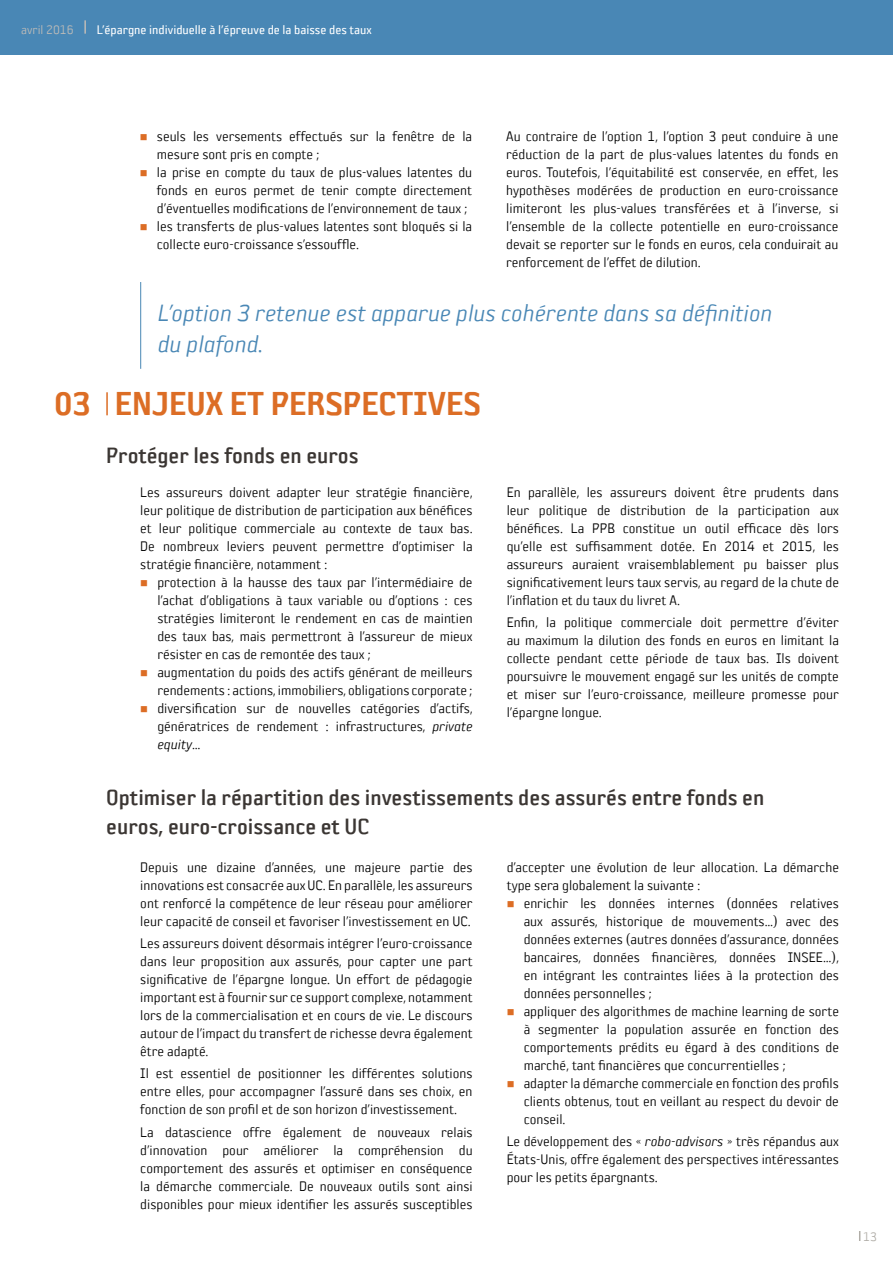
<style>
.page{position:relative;width:893px;height:1263px;background:#fff}
.page>*{position:absolute;margin:0;border:0;box-sizing:border-box;transform-origin:0 0}
.titre_chapitre{font:36px "Sophisto D Gauge";color:#dc6d25}
.chiffre_chapitre{font:36px "Sophisto D Gauge";color:#dc6d25}
.Mise_en_exergue{font:italic 25.5px/30.6px "Sophisto A Gauge";color:#4987b5}
.titre_introduction{font:24px/28.8px "Sophisto C Gauge";color:#3b3633}
.Txt{font:15px/18px "Sophisto A Gauge";color:#000;text-align:justify}
.t1{font:13.5px "Sophisto B Gauge";color:#fff}
.t2{font:13.5px "Sophisto A Gauge";color:#bfbcb8}
.t3{font:13.5px "Sophisto A Gauge";color:#b0ada7}
.s1{font-style:italic}
</style>
<div class="page">
<div style="left:0;top:0;width:893px;height:54px;background:#4987b5"></div>
<svg style="left:84px;top:20px;width:2px;height:14px"></svg>
<hr style="left:106px;top:392px;width:2px;height:23px;background:#dc6d25">
<hr style="left:140px;top:282px;width:1px;height:87px;background:#4987b5">
<p class="t2" style="left:21px;top:22px;width:54px">avril 2016</p>
<p class="t1" style="left:97px;top:22px;width:277px">L’épargne individuelle à l’épreuve de la baisse des taux</p>
<p class="chiffre_chapitre" style="left:54px;top:383px;width:39px">03</p>
<p class="Txt" style="left:157px;top:127px;width:317px">seuls les versements effectués sur la fenêtre de la mesure sont pris en compte ;</p>
<p class="Txt" style="left:157px;top:163px;width:317px">la prise en compte du taux de plus-values latentes du fonds en euros permet de tenir compte directement d’éventuelles modifications de l’environnement de taux ;</p>
<p class="Txt" style="left:157px;top:217px;width:317px">les transferts de plus-values latentes sont bloqués si la collecte euro-croissance s’essouffle.</p>
<p class="Txt" style="left:506px;top:127px;width:334px">Au contraire de l’option 1, l’option 3 peut conduire à une réduction de la part de plus-values latentes du fonds en euros. Toutefois, l’équitabilité est conservée, en effet, les hypothèses modérées de production en euro-croissance limiteront les plus-values transférées et à l’inverse, si l’ensemble de la collecte potentielle en euro-croissance devait se reporter sur le fonds en euros, cela conduirait au renforcement de l’effet de dilution.</p>
<p class="Mise_en_exergue" style="left:158px;top:297px;width:616px">L’option 3 retenue est apparue plus cohérente dans sa définition du plafond.</p>
<p class="titre_chapitre" style="left:115px;top:383px;width:368px">ENJEUX ET PERSPECTIVES</p>
<p class="titre_introduction" style="left:106px;top:440px;width:254px">Protéger les fonds en euros</p>
<p class="Txt" style="left:140px;top:483px;width:334px">Les assureurs doivent adapter leur stratégie financière, leur politique de distribution de participation aux bénéfices et leur politique commerciale au contexte de taux bas.<br>De nombreux leviers peuvent permettre d’optimiser la stratégie financière, notamment :</p>
<p class="Txt" style="left:157px;top:573px;width:317px">protection à la hausse des taux par l’intermédiaire de l’achat d’obligations à taux variable ou d’options : ces stratégies limiteront le rendement en cas de maintien des taux bas, mais permettront à l’assureur de mieux résister en cas de remontée des taux ;</p>
<p class="Txt" style="left:157px;top:663px;width:317px">augmentation du poids des actifs générant de meilleurs rendements : actions, immobiliers, obligations corporate ;</p>
<p class="Txt" style="left:157px;top:699px;width:317px">diversification sur de nouvelles catégories d’actifs, génératrices de rendement : infrastructures, <span class="s1">private equity</span>…</p>
<p class="Txt" style="left:507px;top:483px;width:334px">En parallèle, les assureurs doivent être prudents dans leur politique de distribution de la participation aux bénéfices. La PPB constitue un outil efficace dès lors qu’elle est suffisamment dotée. En 2014 et 2015, les assureurs auraient vraisemblablement pu baisser plus significativement leurs taux servis, au regard de la chute de l’inflation et du taux du livret A.</p>
<p class="Txt" style="left:507px;top:613px;width:334px">Enfin, la politique commerciale doit permettre d’éviter au maximum la dilution des fonds en euros en limitant la collecte pendant cette période de taux bas. Ils doivent poursuivre le mouvement engagé sur les unités de compte et miser sur l’euro-croissance, meilleure promesse pour l’épargne longue.</p>
<p class="titre_introduction" style="left:106px;top:782px;width:659px">Optimiser la répartition des investissements des assurés entre fonds en euros, euro-croissance et UC</p>
<p class="Txt" style="left:140px;top:858px;width:334px">Depuis une dizaine d’années, une majeure partie des innovations est consacrée aux UC. En parallèle, les assureurs ont renforcé la compétence de leur réseau pour améliorer leur capacité de conseil et favoriser l’investissement en UC.</p>
<p class="Txt" style="left:140px;top:934px;width:334px">Les assureurs doivent désormais intégrer l’euro-croissance dans leur proposition aux assurés, pour capter une part significative de l’épargne longue. Un effort de pédagogie important est à fournir sur ce support complexe, notamment lors de la commercialisation et en cours de vie. Le discours autour de l’impact du transfert de richesse devra également être adapté.</p>
<p class="Txt" style="left:140px;top:1064px;width:334px">Il est essentiel de positionner les différentes solutions entre elles, pour accompagner l’assuré dans ses choix, en fonction de son profil et de son horizon d’investissement.</p>
<p class="Txt" style="left:140px;top:1122px;width:334px">La datascience offre également de nouveaux relais d’innovation pour améliorer la compréhension du comportement des assurés et optimiser en conséquence la démarche commerciale. De nouveaux outils sont ainsi disponibles pour mieux identifier les assurés susceptibles</p>
<p class="Txt" style="left:507px;top:858px;width:334px">d’accepter une évolution de leur allocation. La démarche type sera globalement la suivante :</p>
<p class="Txt" style="left:524px;top:894px;width:317px">enrichir les données internes (données relatives aux assurés, historique de mouvements…) avec des données externes (autres données d’assurance, données bancaires, données financières, données INSEE…), en intégrant les contraintes liées à la protection des données personnelles ;</p>
<p class="Txt" style="left:524px;top:1002px;width:317px">appliquer des algorithmes de machine learning de sorte à segmenter la population assurée en fonction des comportements prédits eu égard à des conditions de marché, tant financières que concurrentielles ;</p>
<p class="Txt" style="left:524px;top:1074px;width:317px">adapter la démarche commerciale en fonction des profils clients obtenus, tout en veillant au respect du devoir de conseil.</p>
<p class="Txt" style="left:507px;top:1132px;width:334px">Le développement des « <span class="s1">robo-advisors</span> » très répandus aux États-Unis, offre également des perspectives intéressantes pour les petits épargnants.</p>
<p class="t3" style="left:863px;top:1229px;width:15px">13</p>
</div>
